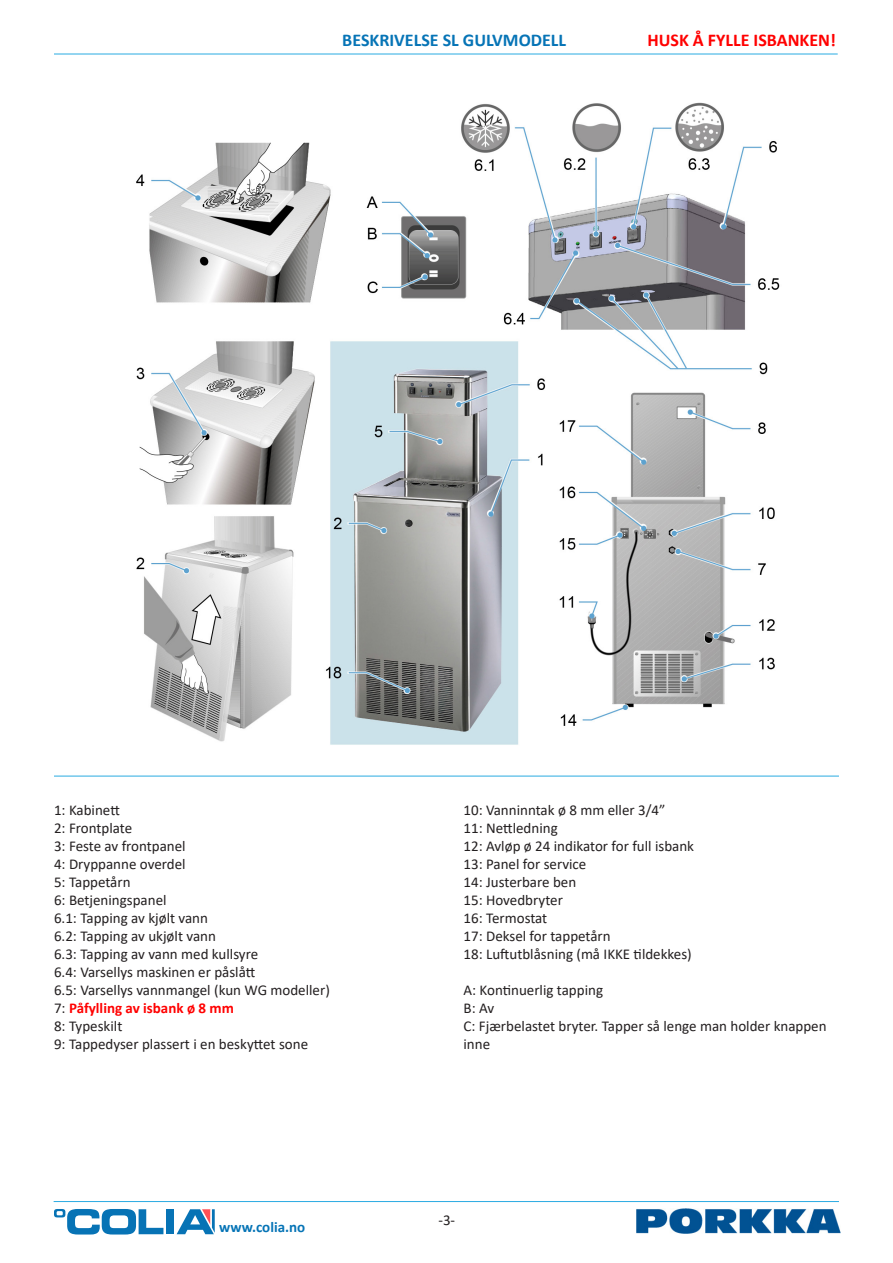
<style>
.page{position:relative;width:893px;height:1263px;background:#fff}
.page>*{position:absolute;margin:0;border:0;box-sizing:border-box;transform-origin:0 0}
.t1{font:700 18px "Calibri";color:#0674b6}
.t2{font:700 18px "Calibri";color:#f00}
.t3{font:15px/18px "Calibri";color:#231f20}
.t4{font:700 15px "Calibri";color:#f00}
.t5{font:700 15px "Calibri";color:#0674b6}
.s1{font-weight:400;color:#231f20}
</style>
<div class="page">
<hr style="left:54px;top:1201px;width:785px;height:1px;background:#29abe2">
<svg style="left:54px;top:1209px;width:109px;height:25px"></svg>
<div style="left:166px;top:1209px;width:8px;height:25px;background:#0773b5"></div>
<svg style="left:177px;top:1209px;width:38px;height:25px"></svg>
<img style="left:636px;top:1208px;width:204px;height:26px">
<hr style="left:54px;top:776px;width:785px;height:1px;background:#29abe2">
<hr style="left:54px;top:54px;width:784px;height:1px;background:#29abe2">
<img style="left:136px;top:102px;width:644px;height:643px">
<p class="t1" style="left:342px;top:28px;width:225px">BESKRIVELSE SL GULVMODELL</p>
<p class="t2" style="left:647px;top:28px;width:190px">HUSK Å FYLLE ISBANKEN!</p>
<p class="t3" style="left:54px;top:801px;width:67px">1: Kabinett</p>
<p class="t3" style="left:54px;top:819px;width:80px">2: Frontplate</p>
<p class="t3" style="left:54px;top:837px;width:133px">3: Feste av frontpanel</p>
<p class="t3" style="left:54px;top:855px;width:133px">4: Dryppanne overdel</p>
<p class="t3" style="left:54px;top:873px;width:78px">5: Tappetårn</p>
<p class="t3" style="left:54px;top:891px;width:114px">6: Betjeningspanel</p>
<p class="t3" style="left:54px;top:909px;width:156px">6.1: Tapping av kjølt vann</p>
<p class="t3" style="left:54px;top:927px;width:163px">6.2: Tapping av ukjølt vann</p>
<p class="t3" style="left:54px;top:945px;width:206px">6.3: Tapping av vann med kullsyre</p>
<p class="t3" style="left:54px;top:963px;width:203px">6.4: Varsellys maskinen er påslått</p>
<p class="t3" style="left:54px;top:981px;width:277px">6.5: Varsellys vannmangel (kun WG modeller)</p>
<p class="t4" style="left:54px;top:997px;width:181px"><span class="s1">7:</span> Påfylling av isbank ø 8 mm</p>
<p class="t3" style="left:54px;top:1017px;width:70px">8: Typeskilt</p>
<p class="t3" style="left:54px;top:1035px;width:256px">9: Tappedyser plassert i en beskyttet sone</p>
<p class="t5" style="left:219px;top:1216px;width:88px">www.colia.no</p>
<p class="t3" style="left:463px;top:801px;width:203px">10: Vanninntak ø 8 mm eller 3/4”</p>
<p class="t3" style="left:463px;top:819px;width:96px">11: Nettledning</p>
<p class="t3" style="left:463px;top:837px;width:232px">12: Avløp ø 24 indikator for full isbank</p>
<p class="t3" style="left:463px;top:855px;width:124px">13: Panel for service</p>
<p class="t3" style="left:463px;top:873px;width:114px">14: Justerbare ben</p>
<p class="t3" style="left:463px;top:891px;width:101px">15: Hovedbryter</p>
<p class="t3" style="left:463px;top:909px;width:85px">16: Termostat</p>
<p class="t3" style="left:463px;top:927px;width:149px">17: Deksel for tappetårn</p>
<p class="t3" style="left:463px;top:945px;width:230px">18: Luftutblåsning (må IKKE tildekkes)</p>
<p class="t3" style="left:463px;top:981px;width:141px">A: Kontinuerlig tapping</p>
<p class="t3" style="left:463px;top:999px;width:32px">B: Av</p>
<p class="t3" style="left:463px;top:1017px;width:365px">C: Fjærbelastet bryter. Tapper så lenge man holder knappen inne</p>
<p class="t3" style="left:438px;top:1210px;width:18px">-3-</p>
</div>
